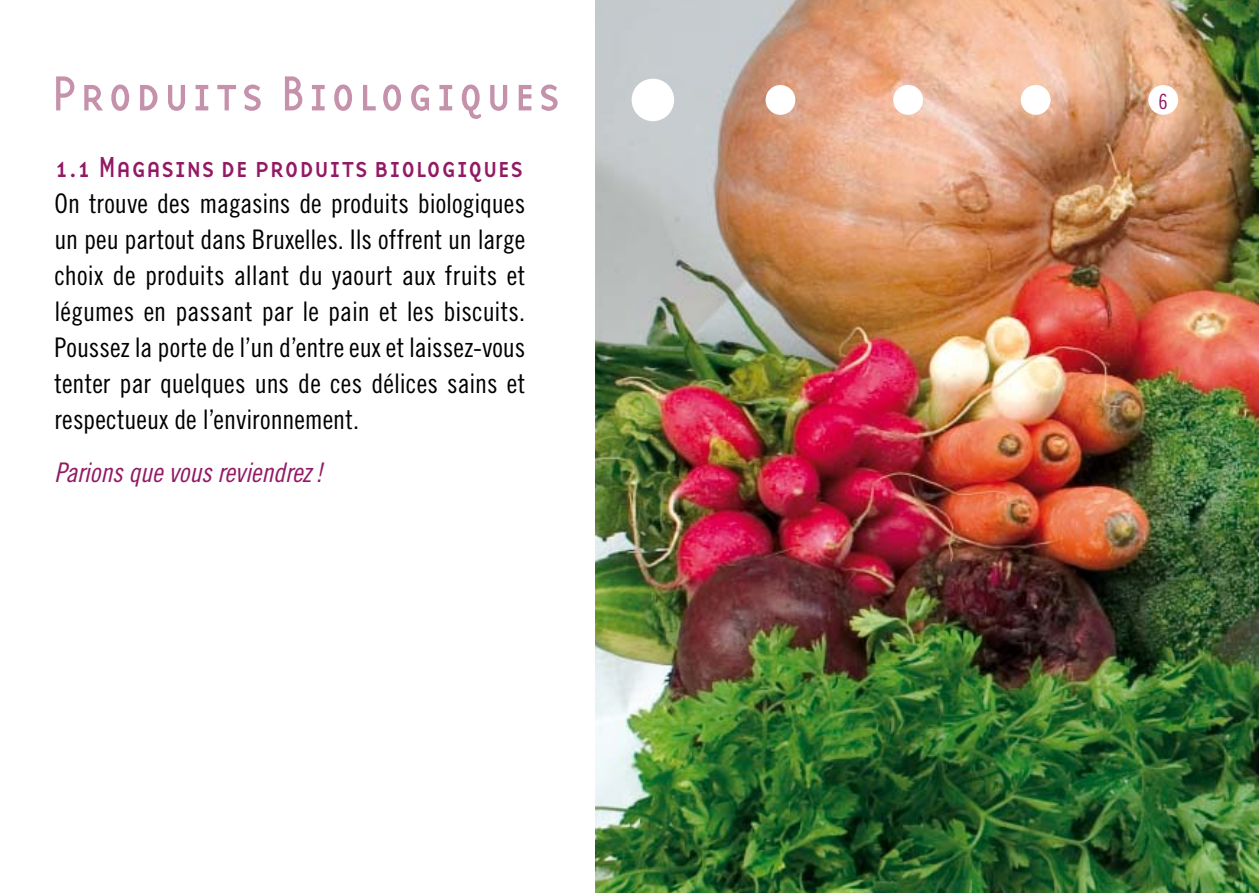
<style>
.page{position:relative;width:1259px;height:893px;background:#fff}
.page>*{position:absolute;margin:0;border:0;box-sizing:border-box;transform-origin:0 0}
.t1{font:51px "Base Twelve Sans Smallcaps";letter-spacing:.05em;color:#c591ab}
.t2{font:30px "Base Twelve Sans Smallcaps";letter-spacing:-.005em;color:#931965}
.t3{font:27px/36px "Trade Gothic LT Std Cn 18";color:#000;text-align:justify}
.t4{font:27px "Trade Gothic LT Std Cn 18 Obl";letter-spacing:-.01em;color:#931965}
.t5{font:21px "Trade Gothic LT Std Cn 18";color:#931965}
</style>
<div class="page">
<img style="left:595px;top:0;width:664px;height:893px">
<div style="left:631px;top:79px;width:43px;height:42px;background:#fff;border-radius:50%"></div>
<div style="left:765px;top:85px;width:30px;height:30px;background:#fff;border-radius:50%"></div>
<div style="left:893px;top:85px;width:30px;height:30px;background:#fff;border-radius:50%"></div>
<div style="left:1020px;top:85px;width:30px;height:30px;background:#fff;border-radius:50%"></div>
<div style="left:1148px;top:85px;width:30px;height:30px;background:#fff;border-radius:50%"></div>
<h1 class="t1" style="left:52px;top:63px;width:509px">Produits Biologiques</h1>
<p class="t2" style="left:54px;top:149px;width:470px">1.1 Magasins de produits biologiques</p>
<p class="t3" style="left:54px;top:189px;width:472px">On trouve des magasins de produits biologiques un peu partout dans Bruxelles. Ils offrent un large choix de produits allant du yaourt aux fruits et légumes en passant par le pain et les biscuits.<br>Poussez la porte de l’un d’entre eux et laissez-vous tenter par quelques uns de ces délices sains et respectueux de l’environnement.</p>
<p class="t4" style="left:54px;top:463px;width:271px">Parions que vous reviendrez !</p>
<p class="t5" style="left:1158px;top:94px;width:11px">6</p>
</div>
